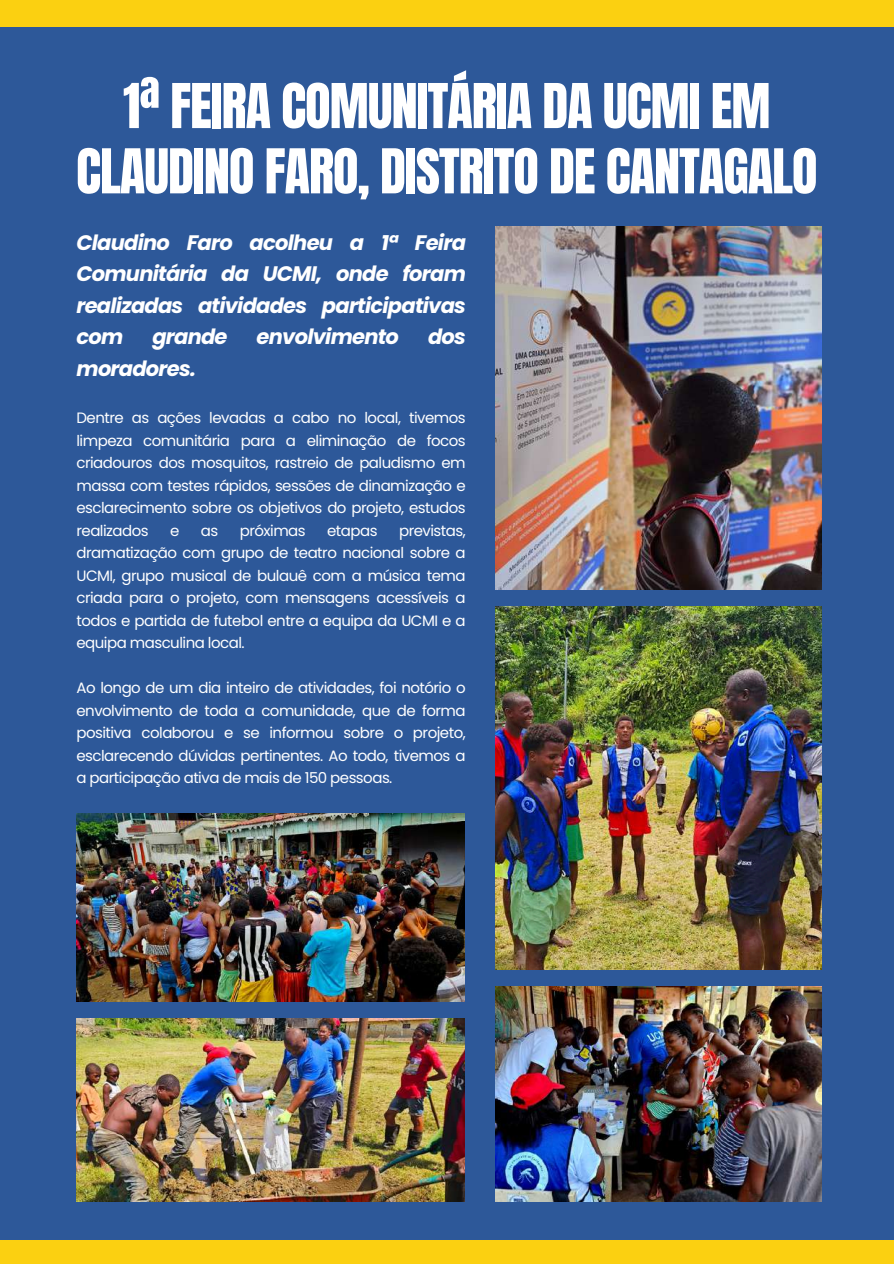
<style>
.page{position:relative;width:894px;height:1264px;background:#fff}
.page>*{position:absolute;margin:0;border:0;box-sizing:border-box;transform-origin:0 0}
.t1{font:52.5px/65.2px "Anton";letter-spacing:-.02em;color:#fff;text-align:center}
.t2{font:italic 700 21px/31.5px "Poppins";letter-spacing:-.035em;color:#fff;text-align:justify}
.t3{font:15px/22.5px "Poppins";letter-spacing:-.035em;color:#fff;text-align:justify}
</style>
<div class="page">
<div style="left:0;top:0;width:893px;height:1263px;background:#2d5899"></div>
<img style="left:495px;top:226px;width:325px;height:364px">
<img style="left:76px;top:813px;width:389px;height:188px">
<img style="left:76px;top:1018px;width:389px;height:183px">
<img style="left:495px;top:606px;width:325px;height:363px">
<img style="left:495px;top:986px;width:325px;height:215px">
<div style="left:0;top:1240px;width:893px;height:23px;background:#fbd011"></div>
<div style="left:0;top:0;width:893px;height:27px;background:#fbd011"></div>
<h1 class="t1" style="left:76px;top:74px;width:742px">1ª FEIRA COMUNITÁRIA DA UCMI EM<br>CLAUDINO FARO, DISTRITO DE CANTAGALO</h1>
<h2 class="t2" style="left:76px;top:227px;width:391px">Claudino Faro acolheu a 1ª Feira Comunitária da UCMI, onde foram realizadas atividades participativas com</h2>
<h2 class="t2" style="left:152px;top:321px;width:77px">grande</h2>
<h2 class="t2" style="left:256px;top:321px;width:144px">envolvimento</h2>
<h2 class="t2" style="left:428px;top:321px;width:39px">dos</h2>
<h2 class="t2" style="left:76px;top:353px;width:121px">moradores.</h2>
<p class="t3" style="left:76px;top:406px;width:390px">Dentre as ações levadas a cabo no local, tivemos limpeza comunitária para a eliminação de focos criadouros dos mosquitos, rastreio de paludismo em massa com testes rápidos, sessões de dinamização e esclarecimento sobre os objetivos do projeto, estudos realizados</p>
<p class="t3" style="left:170px;top:519px;width:11px">e</p>
<p class="t3" style="left:201px;top:519px;width:19px">as</p>
<p class="t3" style="left:240px;top:519px;width:67px">próximas</p>
<p class="t3" style="left:327px;top:519px;width:52px">etapas</p>
<p class="t3" style="left:76px;top:519px;width:390px;text-indent:322px">previstas, dramatização com grupo de teatro nacional sobre a UCMI, grupo musical de bulauê com a música tema criada para o projeto, com mensagens acessíveis a todos e partida de futebol entre a equipa da UCMI e a equipa masculina local.</p>
<p class="t3" style="left:76px;top:676px;width:390px">Ao longo de um dia inteiro de atividades, foi notório o envolvimento de toda a comunidade, que de forma positiva colaborou e se informou sobre o projeto, esclarecendo dúvidas pertinentes. Ao todo, tivemos a a participação ativa de mais de 150 pessoas.</p>
</div>
